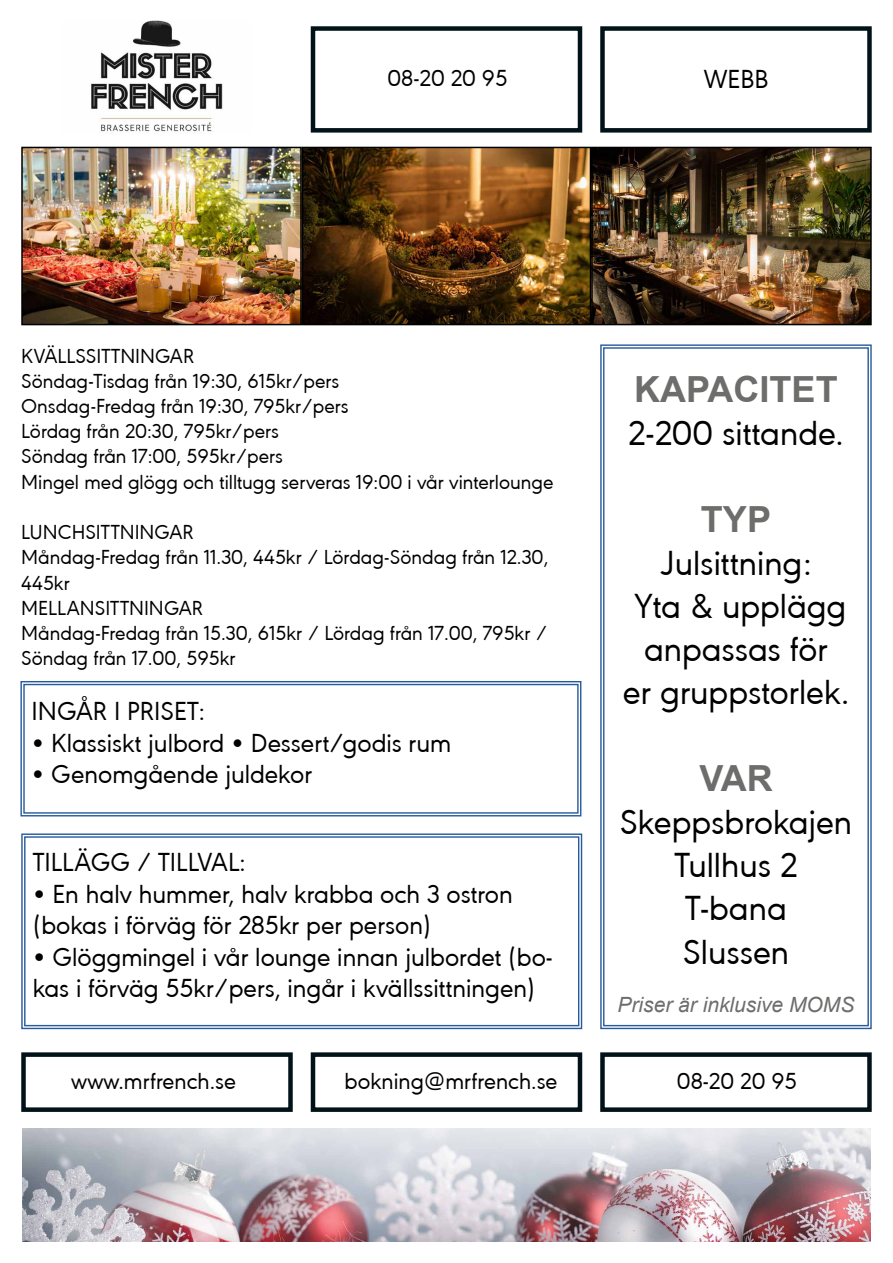
<style>
.page{position:relative;width:893px;height:1263px;background:#fff}
.page>*{position:absolute;margin:0;border:0;box-sizing:border-box;transform-origin:0 0}
.t1{font:36px/43.2px "URW Geometric";color:#000;text-align:center}
.t2{font:700 36px "Arial";color:#6d6d6c}
.t3{font:27px/31.5px "URW Geometric";color:#000}
.t4{font:24px "URW Geometric";color:#000}
.t5{font:21px/25.2px "URW Geometric";color:#000}
.t6{font:italic 21px "Arial";color:#6d6d6c}
</style>
<div class="page">
<img style="left:24px;top:150px;width:564px;height:172px">
<div style="left:21px;top:147px;width:281px;height:178px;border:2px solid #000"></div>
<div style="left:302px;top:147px;width:289px;height:178px;border:2px solid #000"></div>
<img style="left:594px;top:150px;width:275px;height:172px">
<div style="left:591px;top:147px;width:281px;height:178px;border:2px solid #000"></div>
<img style="left:91px;top:20px;width:132px;height:112px">
<div style="left:311px;top:26px;width:271px;height:107px;border:4px solid #011319"></div>
<div style="left:600px;top:26px;width:272px;height:107px;border:4px solid #011319"></div>
<div style="left:21px;top:1052px;width:272px;height:60px;border:4px solid #011319"></div>
<div style="left:311px;top:1052px;width:271px;height:60px;border:4px solid #011319"></div>
<div style="left:600px;top:1052px;width:272px;height:60px;border:4px solid #011319"></div>
<svg style="left:600px;top:344px;width:272px;height:686px"></svg>
<div style="left:603px;top:347px;width:266px;height:679px;border:1px solid #275b9b"></div>
<svg style="left:20px;top:681px;width:562px;height:136px"></svg>
<div style="left:23px;top:684px;width:556px;height:130px;border:1px solid #275b9b"></div>
<svg style="left:21px;top:833px;width:562px;height:197px"></svg>
<div style="left:24px;top:836px;width:555px;height:190px;border:1px solid #275b9b"></div>
<img style="left:22px;top:1128px;width:849px;height:114px">
<p class="t4" style="left:387px;top:60px;width:122px">08-20 20 95</p>
<p class="t3" style="left:704px;top:61px;width:66px">WEBB</p>
<p class="t5" style="left:21px;top:341px;width:534px">KVÄLLSSITTNINGAR<br>Söndag-Tisdag från 19:30, 615kr/pers<br>Onsdag-Fredag från 19:30, 795kr/pers<br>Lördag från 20:30, 795kr/pers<br>Söndag från 17:00, 595kr/pers<br>Mingel med glögg och tilltugg serveras 19:00 i vår vinterlounge</p>
<p class="t5" style="left:21px;top:518px;width:529px">LUNCHSITTNINGAR<br>Måndag-Fredag från 11.30, 445kr / Lördag-Söndag från 12.30,<br>445kr<br>MELLANSITTNINGAR<br>Måndag-Fredag från 15.30, 615kr / Lördag från 17.00, 795kr /<br>Söndag från 17.00, 595kr</p>
<p class="t3" style="left:32px;top:693px;width:175px">INGÅR I PRISET:</p>
<p class="t3" style="left:32px;top:725px;width:421px">• Klassiskt julbord • Dessert/godis rum</p>
<p class="t3" style="left:32px;top:756px;width:282px">• Genomgående juldekor</p>
<p class="t3" style="left:33px;top:844px;width:214px">TILLÄGG / TILLVAL:</p>
<p class="t3" style="left:33px;top:876px;width:481px">• En halv hummer, halv krabba och 3 ostron (bokas i förväg för 285kr per person)</p>
<p class="t3" style="left:33px;top:939px;width:521px">• Glöggmingel i vår lounge innan julbordet (bo&shy;kas i förväg 55kr/pers, ingår i kvällssittningen)</p>
<p class="t4" style="left:71px;top:1063px;width:166px">www.mrfrench.se</p>
<p class="t4" style="left:345px;top:1063px;width:214px">bokning@mrfrench.se</p>
<h1 class="t2" style="left:634px;top:366px;width:205px">KAPACITET</h1>
<h1 class="t1" style="left:628px;top:409px;width:217px">2-200 sittande.</h1>
<h1 class="t2" style="left:701px;top:495px;width:72px">TYP</h1>
<h1 class="t1" style="left:623px;top:539px;width:228px">Julsittning:<br>Yta &amp; upplägg anpassas för<br>er gruppstorlek.</h1>
<h1 class="t2" style="left:699px;top:754px;width:75px">VAR</h1>
<h1 class="t1" style="left:620px;top:798px;width:234px">Skeppsbrokajen<br>Tullhus 2<br>T-bana<br>Slussen</h1>
<p class="t6" style="left:617px;top:991px;width:238px">Priser är inklusive MOMS</p>
<p class="t4" style="left:677px;top:1063px;width:122px">08-20 20 95</p>
</div>
